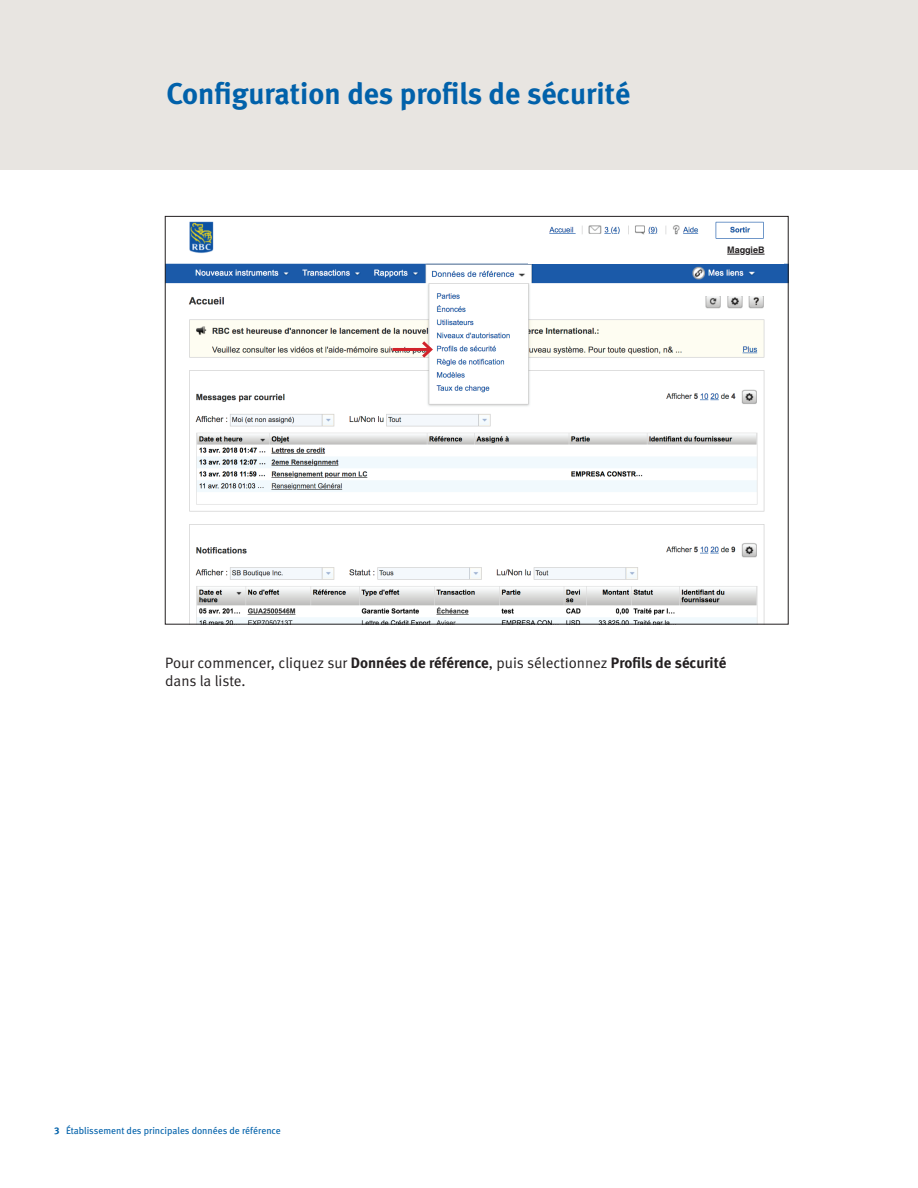
<style>
.page{position:relative;width:918px;height:1188px;background:#fff}
.page>*{position:absolute;margin:0;border:0;box-sizing:border-box;transform-origin:0 0}
.t1{font:30px "Meta Bold LF";color:#0161aa}
.t2{font:15px/18px "Meta Normal LF";color:#231f20}
.t3{font:9.75px "Meta Book LF";color:#0161aa}
.t4{font:700 9px "Helvetica";color:#231f20}
.s1{font-family:"Meta Bold LF"}
</style>
<div class="page">
<img style="left:167px;top:221px;width:620px;height:402px">
<div style="left:0;top:0;width:918px;height:170px;background:#e8e5e1"></div>
<hr style="left:392px;top:348px;width:39px;height:3px;background:#d1232a">
<svg style="left:419px;top:338px;width:16px;height:23px"></svg>
<div style="left:581px;top:287px;width:203px;height:9px;background:#fff"></div>
<div style="left:529px;top:255px;width:255px;height:9px;background:#fff"></div>
<div style="left:678px;top:246px;width:87px;height:9px;background:#fff"></div>
<svg style="left:727px;top:254px;width:13px;height:1px"></svg>
<svg style="left:751px;top:254px;width:14px;height:1px"></svg>
<h1 class="t1" style="left:166px;top:76px;width:465px">Configuration des profils de sécurité</h1>
<p class="t4" style="left:727px;top:245px;width:39px">MaggieB</p>
<p class="t2" style="left:165px;top:654px;width:563px">Pour commencer, cliquez sur <span class="s1">Données de référence</span>, puis sélectionnez <span class="s1">Profils de sécurité </span>dans la liste.</p>
<p class="t3" style="left:54px;top:1125px;width:228px"><span class="s1">3</span> Établissement des principales données de référence</p>
</div>
